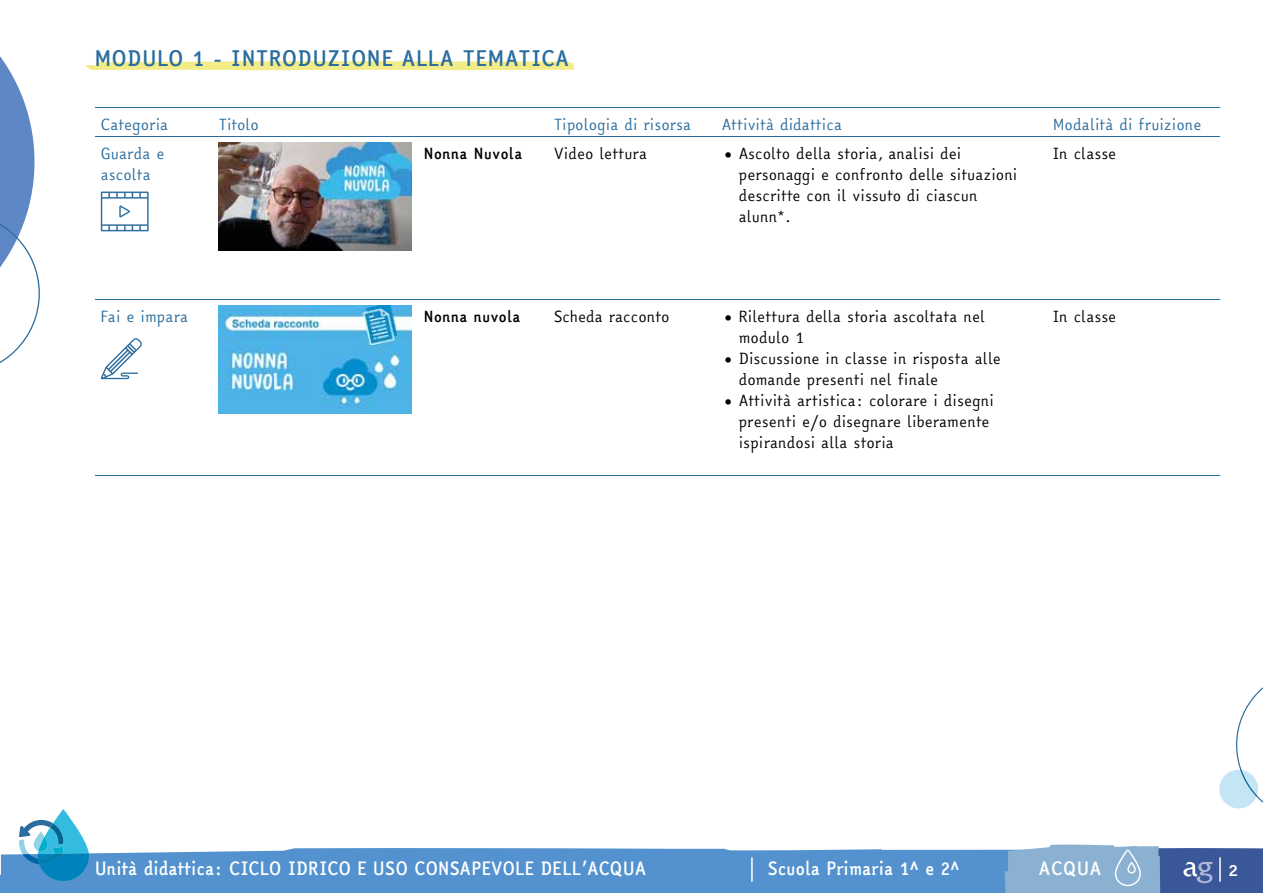
<style>
.page{position:relative;width:1263px;height:893px;background:#fff}
.page>*{position:absolute;margin:0;border:0;box-sizing:border-box;transform-origin:0 0}
.t1{font:700 21px "Easy Reading PRO";letter-spacing:.015em;color:#2a6c9d}
.t2{font:700 18px "Easy Reading PRO";letter-spacing:-.015em;color:#fff;scale:.96 1}
.t3{font:700 18px "Easy Reading PRO";letter-spacing:-.015em;color:#fff}
.t4{font:15px/21px "Easy Reading PRO";color:#000}
.t5{font:15px/21px "Easy Reading PRO";color:#2a6c9d}
.t6{font:700 15px "Easy Reading PRO";color:#000}
</style>
<div class="page">
<div style="left:0;top:848px;width:1005px;height:45px;background:#5392ce"></div>
<svg style="left:86px;top:61px;width:488px;height:9px;background:#f2ed90"></svg>
<svg style="left:0;top:56px;width:40px;height:307px"></svg>
<svg style="left:1219px;top:687px;width:44px;height:122px"></svg>
<hr style="left:95px;top:107px;width:118px;height:1px;background:#2a6c9d">
<hr style="left:213px;top:107px;width:204px;height:1px;background:#2a6c9d">
<hr style="left:417px;top:107px;width:131px;height:1px;background:#2a6c9d">
<hr style="left:548px;top:107px;width:168px;height:1px;background:#2a6c9d">
<hr style="left:716px;top:107px;width:331px;height:1px;background:#2a6c9d">
<hr style="left:1047px;top:107px;width:173px;height:1px;background:#2a6c9d">
<hr style="left:95px;top:136px;width:118px;height:1px;background:#2a6c9d">
<hr style="left:213px;top:136px;width:204px;height:1px;background:#2a6c9d">
<hr style="left:417px;top:136px;width:131px;height:1px;background:#2a6c9d">
<hr style="left:548px;top:136px;width:168px;height:1px;background:#2a6c9d">
<hr style="left:716px;top:136px;width:331px;height:1px;background:#2a6c9d">
<hr style="left:1047px;top:136px;width:173px;height:1px;background:#2a6c9d">
<hr style="left:95px;top:299px;width:118px;height:1px;background:#2a6c9d">
<hr style="left:213px;top:299px;width:204px;height:1px;background:#2a6c9d">
<hr style="left:417px;top:299px;width:131px;height:1px;background:#2a6c9d">
<hr style="left:548px;top:299px;width:168px;height:1px;background:#2a6c9d">
<hr style="left:716px;top:299px;width:331px;height:1px;background:#2a6c9d">
<hr style="left:1047px;top:299px;width:173px;height:1px;background:#2a6c9d">
<hr style="left:95px;top:475px;width:118px;height:1px;background:#2a6c9d">
<hr style="left:213px;top:475px;width:204px;height:1px;background:#2a6c9d">
<hr style="left:417px;top:475px;width:131px;height:1px;background:#2a6c9d">
<hr style="left:548px;top:475px;width:168px;height:1px;background:#2a6c9d">
<hr style="left:716px;top:475px;width:331px;height:1px;background:#2a6c9d">
<hr style="left:1047px;top:475px;width:173px;height:1px;background:#2a6c9d">
<svg style="left:101px;top:192px;width:48px;height:39px"></svg>
<img style="left:219px;top:142px;width:193px;height:109px">
<svg style="left:101px;top:338px;width:41px;height:41px"></svg>
<img style="left:219px;top:305px;width:193px;height:109px">
<hr style="left:751px;top:857px;width:2px;height:25px;background:#fff">
<svg style="left:19px;top:809px;width:70px;height:72px"></svg>
<svg style="left:1005px;top:844px;width:258px;height:49px;background:#7998c2"></svg>
<h1 class="t1" style="left:94px;top:42px;width:477px">MODULO 1 - INTRODUZIONE ALLA TEMATICA</h1>
<p class="t5" style="left:101px;top:114px;width:69px">Categoria</p>
<p class="t5" style="left:219px;top:114px;width:42px">Titolo</p>
<p class="t5" style="left:554px;top:114px;width:139px">Tipologia di risorsa</p>
<p class="t5" style="left:722px;top:114px;width:122px">Attività didattica</p>
<p class="t5" style="left:1053px;top:114px;width:150px">Modalità di fruizione</p>
<p class="t5" style="left:101px;top:143px;width:65px">Guarda e ascolta</p>
<p class="t6" style="left:423px;top:142px;width:101px">Nonna Nuvola</p>
<p class="t4" style="left:554px;top:143px;width:95px">Video lettura</p>
<p class="t4" style="left:739px;top:143px;width:280px;text-indent:-17px">• Ascolto della storia, analisi dei personaggi e confronto delle situazioni descritte con il vissuto di ciascun alunn*.</p>
<p class="t4" style="left:1053px;top:143px;width:65px">In classe</p>
<p class="t5" style="left:101px;top:306px;width:89px">Fai e impara</p>
<p class="t6" style="left:423px;top:304px;width:99px">Nonna nuvola</p>
<p class="t4" style="left:554px;top:306px;width:117px">Scheda racconto</p>
<p class="t4" style="left:739px;top:306px;width:248px;text-indent:-17px">• Rilettura della storia ascoltata nel modulo 1</p>
<p class="t4" style="left:739px;top:348px;width:264px;text-indent:-17px">• Discussione in classe in risposta alle domande presenti nel finale</p>
<p class="t4" style="left:739px;top:390px;width:257px;text-indent:-17px">• Attività artistica: colorare i disegni presenti e/o disegnare liberamente ispirandosi alla storia</p>
<p class="t4" style="left:1053px;top:306px;width:65px">In classe</p>
<p class="t2" style="left:95px;top:854px;width:576px">Unità didattica: CICLO IDRICO E USO CONSAPEVOLE DELL’ACQUA</p>
<p class="t2" style="left:767px;top:854px;width:202px">Scuola Primaria 1^ e 2^</p>
<p class="t3" style="left:1038px;top:854px;width:65px">ACQUA</p>
</div>
